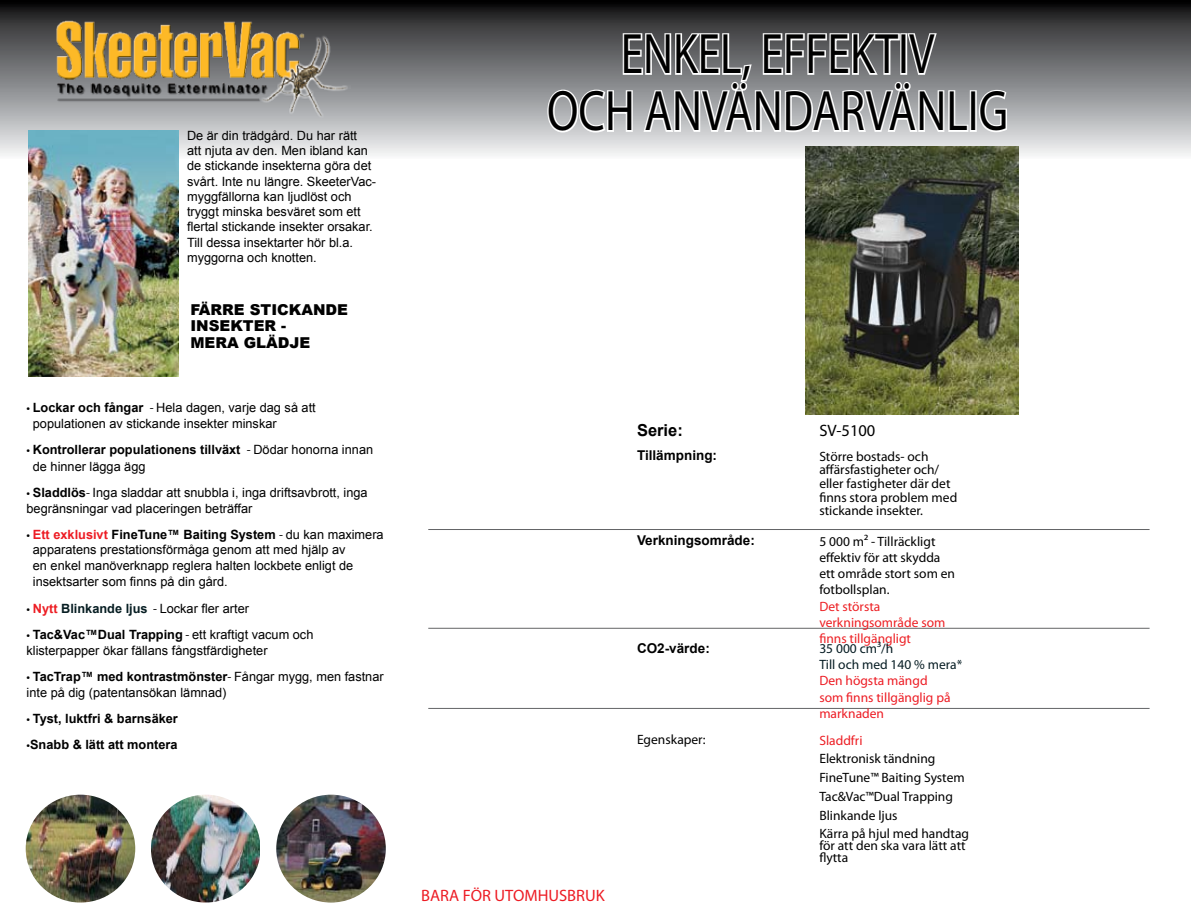
<style>
.page{position:relative;width:1191px;height:919px;background:#fff}
.page>*{position:absolute;margin:0;border:0;box-sizing:border-box;transform-origin:0 0}
.t1{font:57.3px/57px "Myriad Pro";color:#000;text-align:center;scale:.8 1}
.t2{font:16.5px "Myriad Pro";color:#ed1c24}
.t3{font:16.5px "Myriad Pro";color:#000}
.t4{font:700 16.5px "Arial";color:#000}
.t5{font:900 15px/16.5px "Arial";color:#000}
.t6{font:13.5px/13.5px "Myriad Pro";color:#000}
.t7{font:13.5px/16.2px "Myriad Pro";color:#ed2024}
.t8{font:13.5px/16.2px "Myriad Pro";color:#ed1c24}
.t9{font:700 13.5px "Arial";color:#000}
.t10{font:13.5px/16.2px "Myriad Pro";color:#071d24}
.t11{font:13.5px "Myriad Pro";color:#ed1e24}
.t12{font:12.75px/15.3px "Arial";color:#000}
.t13{font:700 12.75px/16.2px "Arial";color:#000}
.s1{font-family:"Myriad Pro"}
.s2{font-weight:700}
.s3{font-family:"Myriad Pro";font-weight:400}
.s4{font-weight:400}
.s5{font-weight:700;color:#ed1c24}
.s6{font-weight:700;color:#ed1e24}
.s7{font-weight:700;color:#071e23}
</style>
<div class="page">
<svg style="left:0;top:0;width:1191px;height:172px;background:#898a8c"></svg>
<hr style="left:428px;top:529px;width:721px;height:1px;background:#636466">
<hr style="left:428px;top:628px;width:721px;height:1px;background:#636466">
<hr style="left:428px;top:708px;width:721px;height:1px;background:#636466">
<img style="left:29px;top:130px;width:149px;height:247px">
<img style="left:54px;top:19px;width:297px;height:100px">
<img style="left:26px;top:794px;width:109px;height:108px;border-radius:50%">
<img style="left:151px;top:794px;width:109px;height:108px;border-radius:50%">
<img style="left:276px;top:794px;width:110px;height:108px;border-radius:50%">
<svg style="left:546px;top:31px;width:424px;height:103px"></svg>
<div style="left:969px;top:90px;width:7px;height:42px;border:3px solid #fff"></div>
<svg style="left:977px;top:88px;width:31px;height:46px"></svg>
<img style="left:805px;top:146px;width:213px;height:269px">
<p class="t12" style="left:187px;top:128px;width:190px">De är din trädgård. Du har rätt<br>att njuta av den. Men ibland kan de stickande insekterna göra det svårt. Inte nu längre. SkeeterVac&shy;myggfällorna kan ljudlöst och tryggt minska besväret som ett flertal stickande insekter orsakar.<br>Till dessa insektarter hör bl.a. myggorna och knotten.</p>
<p class="t5" style="left:190px;top:300px;width:159px">FÄRRE STICKANDE<br>INSEKTER -<br>MERA GLÄDJE</p>
<p class="t12" style="left:33px;top:399px;width:284px;line-height:16.2px;text-indent:-6px"><span class="s1">•</span> <span class="s2">Lockar och fångar</span> <span class="s1">-</span> Hela dagen, varje dag så att populationen av stickande insekter minskar</p>
<p class="t13" style="left:33px;top:442px;width:342px;text-indent:-6px"><span class="s3">•</span> Kontrollerar populationens tillväxt <span class="s3">-</span> <span class="s4">Dödar honorna innan de hinner lägga ägg</span></p>
<p class="t12" style="left:27px;top:484px;width:343px;line-height:16.2px"><span class="s1">•</span> <span class="s2">Sladdlös</span><span class="s1">-</span> Inga sladdar att snubbla i, inga driftsavbrott, inga begränsningar vad placeringen beträffar</p>
<p class="t12" style="left:33px;top:527px;width:352px;text-indent:-6px"><span class="s1">•</span> <span class="s5">Ett exklusivt</span> <span class="s2">FineTune™ Baiting System</span> <span class="s1">-</span> du kan maximera apparatens prestationsförmåga genom att med hjälp av<br>en enkel manöverknapp reglera halten lockbete enligt de insektsarter som finns på din gård.</p>
<p class="t12" style="left:27px;top:601px;width:224px"><span class="s1">•</span> <span class="s6">Nytt</span> <span class="s7">Blinkande ljus</span> <span class="s1">-</span> Lockar fler arter</p>
<p class="t12" style="left:27px;top:626px;width:288px;line-height:16.2px"><span class="s1">•</span> <span class="s2">Tac&amp;Vac™Dual Trapping</span> <span class="s1">-</span> ett kraftigt vacum och klisterpapper ökar fällans fångstfärdigheter</p>
<p class="t12" style="left:27px;top:669px;width:359px"><span class="s1">•</span> <span class="s2">TacTrap™ med kontrastmönster</span><span class="s1">-</span> Fångar mygg, men fastnar inte på dig (patentansökan lämnad)</p>
<p class="t13" style="left:27px;top:710px;width:153px"><span class="s3">•</span> Tyst, luktfri &amp; barnsäker</p>
<p class="t13" style="left:27px;top:736px;width:152px"><span class="s3">•</span>Snabb &amp; lätt att montera</p>
<h1 class="t1" style="left:547px;top:25px;width:577px">ENKEL, EFFEKTIV<br>OCH ANVÄNDARVÄNLIG</h1>
<p class="t2" style="left:421px;top:884px;width:185px">BARA FÖR UTOMHUSBRUK</p>
<p class="t4" style="left:637px;top:419px;width:47px">Serie:</p>
<p class="t3" style="left:819px;top:420px;width:58px">SV-5100</p>
<p class="t9" style="left:637px;top:446px;width:82px">Tillämpning:</p>
<p class="t6" style="left:819px;top:449px;width:139px">Större bostads- och affärsfastigheter och/ eller fastigheter där det finns stora problem med stickande insekter.</p>
<p class="t9" style="left:637px;top:531px;width:119px">Verkningsområde:</p>
<p class="t6" style="left:819px;top:533px;width:137px;line-height:16.2px">5 000 m² - Tillräckligt effektiv för att skydda ett område stort som en fotbollsplan.</p>
<p class="t7" style="left:819px;top:597px;width:127px">Det största verkningsområde som finns tillgängligt</p>
<p class="t9" style="left:637px;top:639px;width:74px">CO2-värde:</p>
<p class="t10" style="left:819px;top:640px;width:144px">35 000 cm³/h<br>Till och med 140 % mera*</p>
<p class="t8" style="left:819px;top:672px;width:133px">Den högsta mängd som finns tillgänglig på marknaden</p>
<p class="t6" style="left:637px;top:733px;width:70px">Egenskaper:</p>
<p class="t11" style="left:819px;top:731px;width:45px">Sladdfri</p>
<p class="t6" style="left:819px;top:749px;width:151px;line-height:18.8px">Elektronisk tändning<br>FineTune™ Baiting System<br>Tac&amp;Vac™Dual Trapping<br>Blinkande ljus<br>Kärra på hjul med handtag</p>
<p class="t6" style="left:819px;top:839px;width:148px;line-height:12px">för att den ska vara lätt att flytta</p>
</div>
